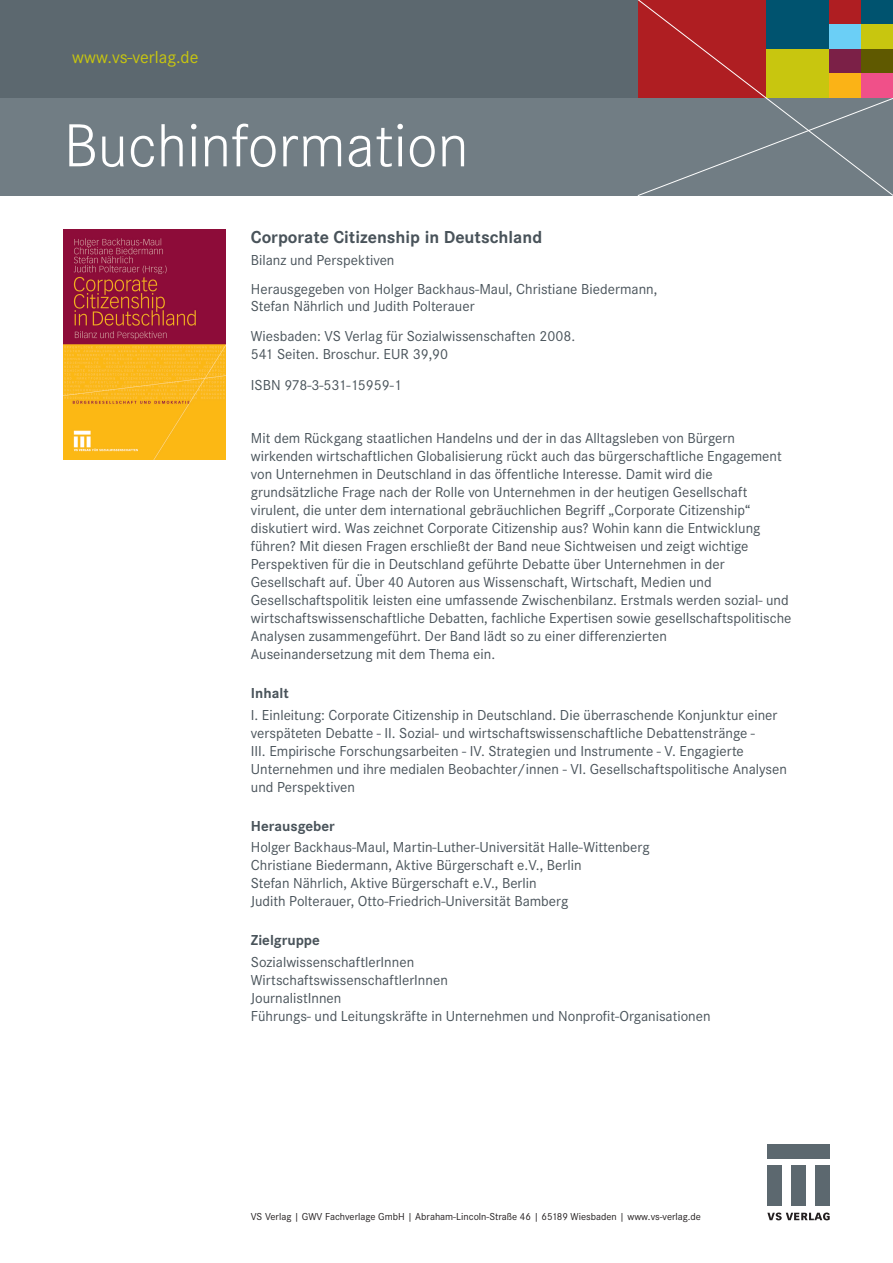
<style>
.page{position:relative;width:893px;height:1263px;background:#fff}
.page>*{position:absolute;margin:0;border:0;box-sizing:border-box;transform-origin:0 0}
.t1{font:300 63px "Corporate S";color:#fff}
._01_Titel{font:700 18px "Corporate S";color:#49535a}
.t2{font:18px "Corporate S";color:#c8c60f}
._06_Buchtext{font:15px/18px "Corporate S";color:#49535a}
._07_Inhalt{font:15px/18px "Corporate S";color:#49535a}
._08_Autor{font:15px/18px "Corporate S";color:#49535a}
._09_Zielgruppe{font:15px/18px "Corporate S";color:#49535a}
._03_Herausgeber{font:15px/16.5px "Corporate S";color:#49535a}
._04_Verlag{font:15px/18px "Corporate S";color:#49535a}
._10_Head{font:700 15px "Corporate S";color:#49535a}
._02_Untertitel{font:15px "Corporate S";color:#49535a}
._05_ISBN2{font:15px "Corporate S";color:#49535a}
.t3{font:10.5px "Corporate S";color:#231f20}
</style>
<div class="page">
<div style="left:0;top:0;width:893px;height:98px;background:#5c686f"></div>
<div style="left:0;top:98px;width:893px;height:98px;background:#717d84"></div>
<svg style="left:637px;top:0;width:256px;height:196px"></svg>
<div style="left:767px;top:1165px;width:15px;height:41px;background:#5c686f"></div>
<div style="left:767px;top:1144px;width:63px;height:14px;background:#5c686f"></div>
<div style="left:815px;top:1165px;width:15px;height:41px;background:#5c686f"></div>
<div style="left:791px;top:1165px;width:15px;height:41px;background:#5c686f"></div>
<svg style="left:767px;top:1212px;width:63px;height:8px"></svg>
<img style="left:64px;top:230px;width:161px;height:229px">
<p class="t2" style="left:72px;top:47px;width:128px">www.vs-verlag.de</p>
<p class="t1" style="left:64px;top:110px;width:406px">Buchinformation</p>
<p class="_01_Titel" style="left:251px;top:226px;width:293px">Corporate Citizenship in Deutschland</p>
<p class="_02_Untertitel" style="left:251px;top:251px;width:145px">Bilanz und Perspektiven</p>
<p class="_03_Herausgeber" style="left:251px;top:281px;width:408px">Herausgegeben von Holger Backhaus-Maul, Christiane Biedermann,<br>Stefan Nährlich und Judith Polterauer</p>
<p class="_04_Verlag" style="left:251px;top:327px;width:326px">Wiesbaden: VS Verlag für Sozialwissenschaften 2008.<br>541 Seiten. Broschur. EUR 39,90</p>
<p class="_05_ISBN2" style="left:251px;top:377px;width:152px">ISBN 978-3-531-15959-1</p>
<p class="_06_Buchtext" style="left:251px;top:429px;width:542px">Mit dem Rückgang staatlichen Handelns und der in das Alltagsleben von Bürgern wirkenden wirtschaftlichen Globalisierung rückt auch das bürgerschaftliche Engagement von Unternehmen in Deutschland in das öffentliche Interesse. Damit wird die grundsätzliche Frage nach der Rolle von Unternehmen in der heutigen Gesellschaft virulent, die unter dem international gebräuchlichen Begriff „Corporate Citizenship“ diskutiert wird. Was zeichnet Corporate Citizenship aus? Wohin kann die Entwicklung führen? Mit diesen Fragen erschließt der Band neue Sichtweisen und zeigt wichtige Perspektiven für die in Deutschland geführte Debatte über Unternehmen in der Gesellschaft auf. Über 40 Autoren aus Wissenschaft, Wirtschaft, Medien und Gesellschaftspolitik leisten eine umfassende Zwischenbilanz. Erstmals werden sozial- und wirtschaftswissenschaftliche Debatten, fachliche Expertisen sowie gesellschaftspolitische Analysen zusammengeführt. Der Band lädt so zu einer differenzierten Auseinandersetzung mit dem Thema ein.</p>
<p class="_10_Head" style="left:251px;top:685px;width:39px">Inhalt</p>
<p class="_07_Inhalt" style="left:251px;top:706px;width:538px">I. Einleitung: Corporate Citizenship in Deutschland. Die überraschende Konjunktur einer verspäteten Debatte - II. Sozial- und wirtschaftswissenschaftliche Debattenstränge -<br>III. Empirische Forschungsarbeiten - IV. Strategien und Instrumente - V. Engagierte Unternehmen und ihre medialen Beobachter/innen - VI. Gesellschaftspolitische Analysen und Perspektiven</p>
<p class="_10_Head" style="left:251px;top:817px;width:85px">Herausgeber</p>
<p class="_08_Autor" style="left:251px;top:838px;width:400px">Holger Backhaus-Maul, Martin-Luther-Universität Halle-Wittenberg Christiane Biedermann, Aktive Bürgerschaft e.V., Berlin<br>Stefan Nährlich, Aktive Bürgerschaft e.V., Berlin<br>Judith Polterauer, Otto-Friedrich-Universität Bamberg</p>
<p class="_10_Head" style="left:251px;top:932px;width:70px">Zielgruppe</p>
<p class="_09_Zielgruppe" style="left:251px;top:953px;width:461px">SozialwissenschaftlerInnen<br>WirtschaftswissenschaftlerInnen<br>JournalistInnen<br>Führungs- und Leitungskräfte in Unternehmen und Nonprofit-Organisationen</p>
<p class="t3" style="left:251px;top:1211px;width:452px">VS Verlag | GWV Fachverlage GmbH | Abraham-Lincoln-Straße 46 | 65189 Wiesbaden | www.vs-verlag.de</p>
</div>
